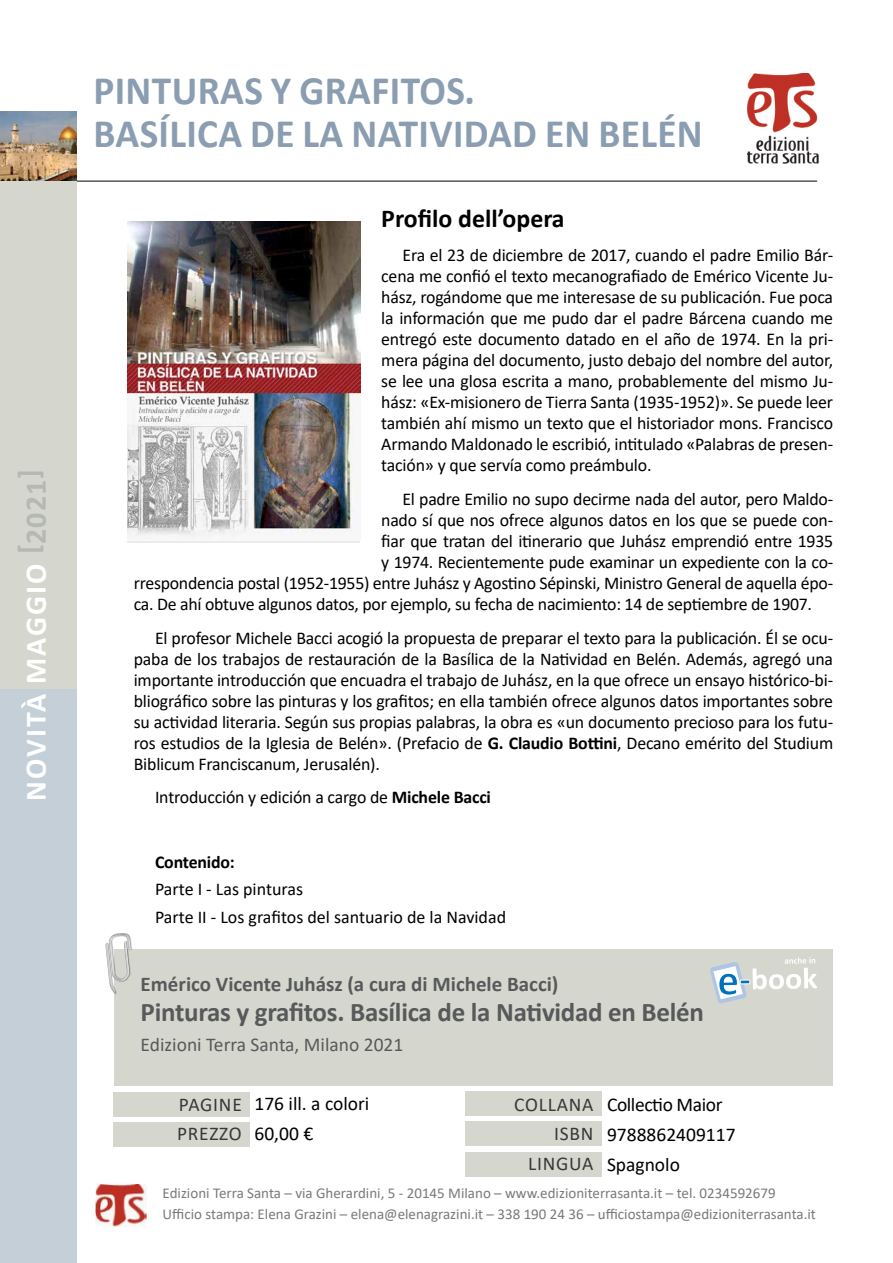
<style>
.page{position:relative;width:893px;height:1263px;background:#fff}
.page>*{position:absolute;margin:0;border:0;box-sizing:border-box;transform-origin:0 0}
.t1{font:700 40.5px/43.5px "Calibri";letter-spacing:.01em;color:#8a9db1}
.t2{font:700 30px "Calibri";letter-spacing:.07em;color:#fff}
.t3{font:700 30px "Calibri";color:#b6b9b2}
.t4{font:700 27px "Calibri";letter-spacing:-.01em;color:#58595b}
.t5{font:700 25.8px "Calibri";color:#000}
.t6{font:700 21px "Calibri";color:#58595b}
.t7{font:19.5px/30px "Calibri";color:#000}
.t8{font:19.5px "Calibri";color:#58595b}
.t9{font:19.5px/29.5px "Calibri";letter-spacing:.04em;color:#383839}
.t10{font:18px/33.8px "Calibri";letter-spacing:-.01em;color:#000}
.t11{font:700 18px "Calibri";letter-spacing:-.01em;color:#000}
.t12{font:15px/20.7px "Calibri";color:#797a7d}
.s1{font-weight:700}
</style>
<div class="page">
<img style="left:748px;top:73px;width:71px;height:90px">
<img style="left:0;top:111px;width:77px;height:52px">
<div style="left:465px;top:1152px;width:137px;height:25px;background:#d5d7ce"></div>
<img style="left:95px;top:1184px;width:52px;height:43px">
<div style="left:0;top:689px;width:77px;height:574px;background:#c4cfd7"></div>
<hr style="left:77px;top:181px;width:740px;height:1px;background:#000">
<div style="left:0;top:163px;width:77px;height:526px;background:#d5d7ce"></div>
<div style="left:114px;top:949px;width:719px;height:137px;background:#d5d7ce"></div>
<div style="left:105px;top:933px;width:27px;height:62px;background:#000;opacity:.43"></div>
<img style="left:105px;top:934px;width:26px;height:60px">
<div style="left:465px;top:1121px;width:137px;height:25px;background:#d5d7ce"></div>
<div style="left:465px;top:1090px;width:137px;height:25px;background:#d5d7ce"></div>
<div style="left:114px;top:1122px;width:136px;height:25px;background:#d5d7ce"></div>
<div style="left:114px;top:1092px;width:136px;height:25px;background:#d5d7ce"></div>
<img style="left:128px;top:222px;width:232px;height:317px">
<svg style="left:710px;top:957px;width:107px;height:47px"></svg>
<h2 class="t3" style="left:9px;top:479px;width:11px;rotate:-90deg">[</h2>
<h2 class="t3" style="left:15px;top:544px;width:65px;rotate:-90deg">2021</h2>
<h2 class="t3" style="left:9px;top:554px;width:11px;rotate:-90deg">]</h2>
<h2 class="t2" style="left:15px;top:800px;width:238px;rotate:-90deg">NOVITÀ MAGGIO</h2>
<h1 class="t1" style="left:94px;top:68px;width:611px">PINTURAS Y GRAFITOS.<br>BASÍLICA DE LA NATIVIDAD EN BELÉN</h1>
<h3 class="t5" style="left:381px;top:201px;width:185px">Profilo dell’opera</h3>
<p class="t10" style="left:403px;top:238px;width:432px">Era el 23 de diciembre de 2017, cuando el padre Emilio Bár-</p>
<p class="t10" style="left:381px;top:259px;width:453px">cena me confió el texto mecanografiado de Emérico Vicente Ju-</p>
<p class="t10" style="left:381px;top:280px;width:453px">hász, rogándome que me interesase de su publicación. Fue poca</p>
<p class="t10" style="left:381px;top:301px;width:453px">la información que me pudo dar el padre Bárcena cuando me</p>
<p class="t10" style="left:381px;top:343px;width:453px">mera página del documento, justo debajo del nombre del autor,</p>
<p class="t10" style="left:381px;top:322px;width:453px">entregó este documento datado en el año de 1974. En la pri-</p>
<p class="t10" style="left:381px;top:364px;width:453px">se lee una glosa escrita a mano, probablemente del mismo Ju-</p>
<p class="t10" style="left:381px;top:406px;width:453px">también ahí mismo un texto que el historiador mons. Francisco</p>
<p class="t10" style="left:381px;top:448px;width:272px">tación» y que servía como preámbulo.</p>
<p class="t10" style="left:381px;top:385px;width:453px">hász «: Ex-misionero de Tierra Santa (1935-1952)». Se puede leer</p>
<p class="t10" style="left:381px;top:427px;width:453px">Armando Maldonado le escribió, intitulado «Palabras de presen-</p>
<p class="t10" style="left:403px;top:482px;width:432px">El padre Emilio no supo decirme nada del autor, pero Maldo-</p>
<p class="t10" style="left:381px;top:503px;width:453px">nado sí que nos ofrece algunos datos en los que se puede con-</p>
<p class="t10" style="left:381px;top:524px;width:453px">fiar que tratan del itinerario que Juhász emprendió entre 1935</p>
<p class="t10" style="left:381px;top:545px;width:453px">y 1974. Recientemente pude examinar un expediente con la co-</p>
<p class="t10" style="left:134px;top:566px;width:701px">rrespondencia postal (1952-1955) entre Juhász y Agostino Sépinski, Ministro General de aquella épo-</p>
<p class="t10" style="left:134px;top:587px;width:680px">ca. De ahí obtuve algunos datos, por ejemplo su, fecha de nacimiento: 14 de septiembre de 1907.</p>
<p class="t10" style="left:155px;top:620px;width:680px">El profesor Michele Bacci acogió la propuesta de preparar el texto para la publicación. Él se ocu-</p>
<p class="t10" style="left:134px;top:641px;width:701px">paba de los trabajos de restauración de la Basílica de la Natividad en Belén. Además, agregó una</p>
<p class="t10" style="left:134px;top:662px;width:701px">importante introducción que encuadra el trabajo de Juhász, en la que ofrece un ensayo histórico-bi-</p>
<p class="t10" style="left:134px;top:683px;width:701px">bliográfico sobre las pinturas y los grafitos; en ella también ofrece algunos datos importantes sobre</p>
<p class="t10" style="left:134px;top:704px;width:701px">su actividad literaria. Según sus propias palabras la, obra es «un documento precioso para los futu-</p>
<p class="t10" style="left:155px;top:746px;width:337px;text-indent:-21px">Biblicum Franciscanum, Jerusalén .(<br>Introducción y edición a cargo de <span class="s1">Michele Bacci</span></p>
<p class="t10" style="left:134px;top:725px;width:701px">ros estudios de la Iglesia de Belén (.» Prefacio de <span class="s1">G. Claudio Bottini</span>, Decano emérito del Studium</p>
<p class="t11" style="left:155px;top:849px;width:81px">Contenido:</p>
<p class="t10" style="left:155px;top:875px;width:353px;line-height:27.8px">Parte -I Las pinturas<br>Parte -II Los grafitos del santuario de la Navidad</p>
<p class="t6" style="left:141px;top:969px;width:419px">Emérico Vicente Juhász a( cura di Michele Bacci(</p>
<h3 class="t4" style="left:141px;top:992px;width:565px">Pinturas y grafitos. Basílica de la Natividad en Belén</h3>
<p class="t8" style="left:141px;top:1031px;width:264px">Edizioni Terra Santa, Milano 2021</p>
<p class="t9" style="left:177px;top:1089px;width:66px">PAGINE<br>PREZZO</p>
<p class="t7" style="left:254px;top:1088px;width:116px">176 ill a. colori<br>60,00 €</p>
<p class="t7" style="left:607px;top:1089px;width:130px">Collectio Maior<br>9788862409117<br>Spagnolo</p>
<p class="t9" style="left:514px;top:1089px;width:81px;text-align:right">COLLANA<br>ISBN<br>LINGUA</p>
<p class="t12" style="left:163px;top:1182px;width:655px">Edizioni Terra Santa – via Gherardini -5, 20145 Milano – www.edizioniterrasanta i t. – tel. 0234592679<br>Ufficio stampa: Elena Grazini – elena@elenagrazini i t. – 338 190 24 36 – ufficiostampa@edizioniterrasanta i t.</p>
</div>
